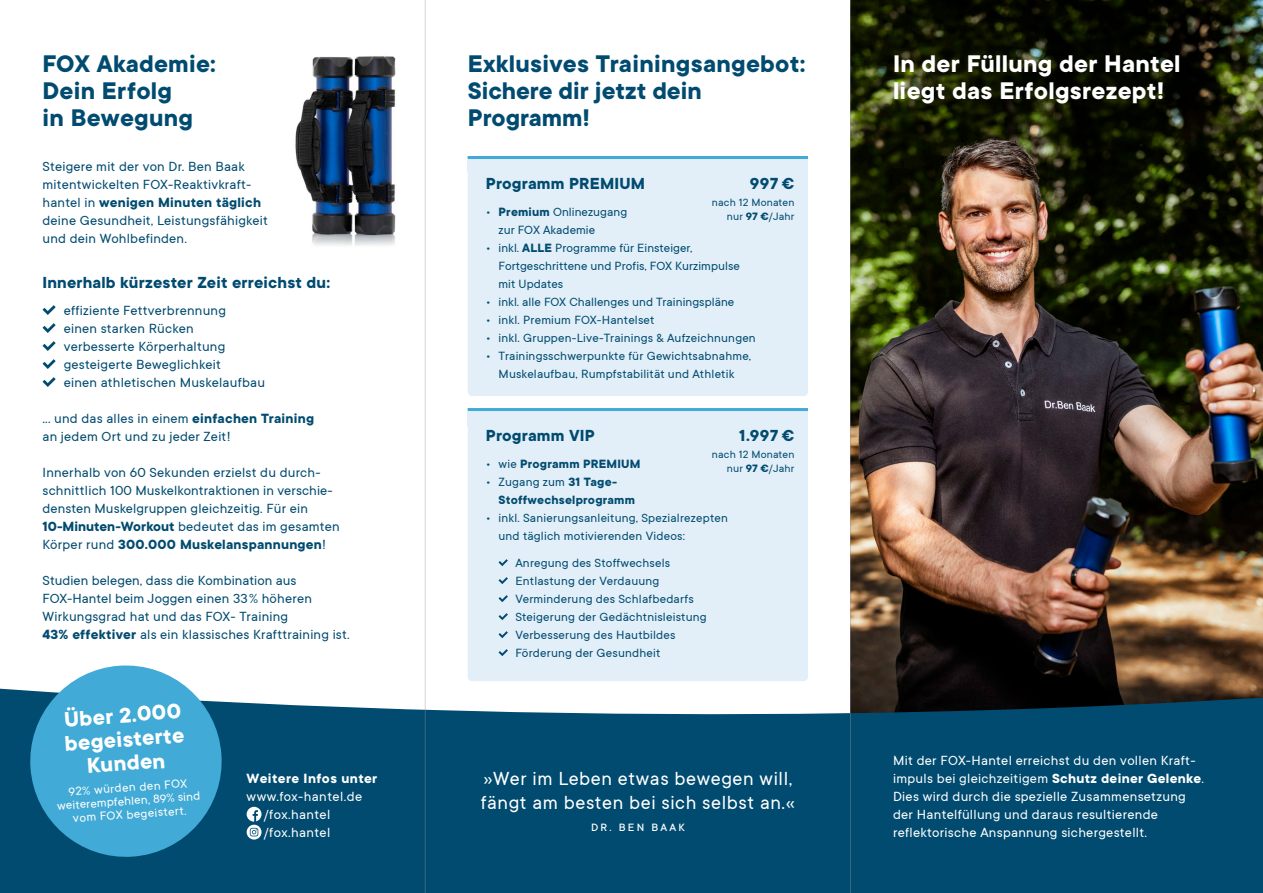
<style>
.page{position:relative;width:1263px;height:893px;background:#fff}
.page>*{position:absolute;margin:0;border:0;box-sizing:border-box;transform-origin:0 0}
.t1{font:700 26.4px/27px "TT Commons";letter-spacing:.01em;color:#014b70}
.t2{font:700 26.4px/27px "TT Commons";letter-spacing:.01em;color:#fff}
.t3{font:700 23.55px/24px "TT Commons";color:#fff;text-align:center}
.t4{font:21px/24px "TT Commons";letter-spacing:.03em;color:#fff}
.t5{font:700 17.7px "TT Commons";letter-spacing:.01em;color:#014b70}
.t6{font:14.7px/18px "TT Commons";letter-spacing:.015em;color:#014b70}
.t7{font:14.7px/18px "TT Commons";letter-spacing:.02em;color:#fff}
.t8{font:700 14.7px "TT Commons";letter-spacing:.03em;color:#fff}
.t9{font:13.2px/18px "TT Commons";letter-spacing:.015em;color:#014b70}
.t10{font:700 13.2px/18px "TT Commons";letter-spacing:.015em;color:#014b70}
.t11{font:13.2px/13.5px "TT Commons";color:#fff;text-align:center}
.t12{font:11.7px/13.5px "TT Commons";letter-spacing:.015em;color:#014b70;text-align:right}
.t13{font:500 11.7px "TT Commons";letter-spacing:.19em;color:#fff}
.s1{font-weight:700}
.s2{font-weight:400}
</style>
<div class="page">
<img style="left:851px;top:0;width:412px;height:688px">
<img style="left:295px;top:56px;width:101px;height:190px">
<svg style="left:43px;top:305px;width:13px;height:10px"></svg>
<svg style="left:43px;top:323px;width:13px;height:10px"></svg>
<svg style="left:43px;top:341px;width:13px;height:10px"></svg>
<svg style="left:43px;top:359px;width:13px;height:10px"></svg>
<svg style="left:43px;top:377px;width:13px;height:10px"></svg>
<svg style="left:0;top:688px;width:1263px;height:205px;background:#115475"></svg>
<svg style="left:27px;top:665px;width:198px;height:195px;background:#45a0c7"></svg>
<svg style="left:247px;top:807px;width:14px;height:33px"></svg>
<div style="left:468px;top:414px;width:340px;height:267px;background:#e2eff8;border-radius:4px"></div>
<svg style="left:498px;top:559px;width:10px;height:7px"></svg>
<svg style="left:498px;top:577px;width:10px;height:7px"></svg>
<svg style="left:498px;top:595px;width:10px;height:7px"></svg>
<svg style="left:498px;top:613px;width:10px;height:7px"></svg>
<svg style="left:498px;top:631px;width:10px;height:7px"></svg>
<svg style="left:498px;top:649px;width:10px;height:7px"></svg>
<div style="left:468px;top:408px;width:340px;height:18px;background:#e2eff8"></div>
<hr style="left:468px;top:408px;width:340px;height:3px;background:#41aad6">
<div style="left:468px;top:159px;width:340px;height:237px;background:#e2eff8;border-radius:4px"></div>
<div style="left:468px;top:156px;width:340px;height:15px;background:#e2eff8"></div>
<hr style="left:468px;top:156px;width:340px;height:3px;background:#41aad6">
<hr style="left:850px;top:0;width:1px;height:893px;background:#939598">
<hr style="left:425px;top:0;width:1px;height:893px;background:#939598">
<h1 class="t1" style="left:43px;top:51px;width:175px">FOX Akademie:<br>Dein Erfolg<br>in Bewegung</h1>
<p class="t6" style="left:43px;top:158px;width:227px">Steigere mit der von Dr. Ben Baak mitentwickelten FOX-Reaktivkraft&shy;hantel in <span class="s1">wenigen Minuten täglich </span>deine Gesundheit, Leistungsfähigkeit und dein Wohlbefinden.</p>
<p class="t5" style="left:43px;top:273px;width:289px">Innerhalb kürzester Zeit erreichst du:</p>
<p class="t6" style="left:64px;top:302px;width:203px">effiziente Fettverbrennung<br>einen starken Rücken verbesserte Körperhaltung gesteigerte Beweglichkeit<br>einen athletischen Muskelaufbau</p>
<p class="t6" style="left:43px;top:410px;width:273px">... und das alles in einem <span class="s1">einfachen Training </span>an jedem Ort und zu jeder Zeit!</p>
<p class="t6" style="left:43px;top:464px;width:299px">Innerhalb von 60 Sekunden erzielst du durch&shy;schnittlich 100 Muskelkontraktionen in verschie&shy;densten Muskelgruppen gleichzeitig. Für ein <span class="s1">10-Minuten-Workout</span> bedeutet das im gesamten Körper rund <span class="s1">300.000 Muskelanspannungen</span>!</p>
<p class="t6" style="left:43px;top:572px;width:309px">Studien belegen, dass die Kombination aus FOX-Hantel beim Joggen einen 33% höheren Wirkungsgrad hat und das FOX- Training<br><span class="s1">43% effektiver</span> als ein klassisches Krafttraining ist.</p>
<h1 class="t1" style="left:468px;top:51px;width:339px">Exklusives Trainingsangebot:<br>Sichere dir jetzt dein<br>Programm!</h1>
<p class="t5" style="left:750px;top:174px;width:46px">997 €</p>
<p class="t5" style="left:486px;top:174px;width:161px">Programm PREMIUM</p>
<p class="t9" style="left:498px;top:203px;width:130px;text-indent:-13px">• <span class="s1">Premium</span> Onlinezugang zur FOX Akademie</p>
<p class="t9" style="left:498px;top:239px;width:243px;text-indent:-13px">• inkl. <span class="s1">ALLE</span> Programme für Einsteiger,<br>Fortgeschrittene und Profis, FOX Kurzimpulse mit Updates</p>
<p class="t9" style="left:486px;top:293px;width:250px">• inkl. alle FOX Challenges und Trainingspläne</p>
<p class="t9" style="left:486px;top:311px;width:170px">• inkl. Premium FOX-Hantelset</p>
<p class="t9" style="left:486px;top:329px;width:271px">• inkl. Gruppen-Live-Trainings &amp; Aufzeichnungen</p>
<p class="t9" style="left:486px;top:347px;width:267px;text-align:center">• Trainingsschwerpunkte für Gewichtsabnahme,<br>Muskelaufbau, Rumpfstabilität und Athletik</p>
<p class="t12" style="left:712px;top:196px;width:84px">nach 12 Monaten nur <span class="s1">97 €</span>/Jahr</p>
<p class="t5" style="left:739px;top:426px;width:57px">1.997 €</p>
<p class="t5" style="left:486px;top:426px;width:111px">Programm VIP</p>
<p class="t10" style="left:486px;top:455px;width:156px"><span class="s2">• wie</span> Programm PREMIUM</p>
<p class="t10" style="left:498px;top:473px;width:138px;text-indent:-13px"><span class="s2">• Zugang zum</span> 31 Tage-<br>Stoffwechselprogramm</p>
<p class="t9" style="left:498px;top:509px;width:231px;text-indent:-13px">• inkl. Sanierungsanleitung, Spezialrezepten und täglich motivierenden Videos:</p>
<p class="t9" style="left:515px;top:554px;width:193px">Anregung des Stoffwechsels<br>Entlastung der Verdauung<br>Verminderung des Schlafbedarfs<br>Steigerung der Gedächtnisleistung<br>Verbesserung des Hautbildes<br>Förderung der Gesundheit</p>
<p class="t12" style="left:712px;top:448px;width:84px">nach 12 Monaten nur <span class="s1">97 €</span>/Jahr</p>
<h2 class="t3" style="left:62px;top:708px;width:121px;rotate:-4deg">Über 2.000 begeisterte<br>Kunden</h2>
<p class="t11" style="left:56px;top:786px;width:145px;rotate:-4deg">92% würden den FOX weiterempfehlen, 89% sind vom FOX begeistert.</p>
<h3 class="t4" style="left:481px;top:766px;width:316px">»Wer im Leben etwas bewegen will, fängt am besten bei sich selbst an.«</h3>
<p class="t13" style="left:591px;top:821px;width:95px">DR. BEN BAAK</p>
<p class="t8" style="left:247px;top:770px;width:132px">Weitere Infos unter</p>
<p class="t7" style="left:264px;top:788px;width:100px;text-indent:-17px">www.fox-hantel.de /fox.hantel /fox.hantel</p>
<h1 class="t2" style="left:893px;top:51px;width:289px">In der Füllung der Hantel liegt das Erfolgsrezept!</h1>
<p class="t7" style="left:893px;top:752px;width:312px">Mit der FOX-Hantel erreichst du den vollen Kraft&shy;impuls bei gleichzeitigem <span class="s1">Schutz deiner Gelenke</span>.<br>Dies wird durch die spezielle Zusammensetzung der Hantelfüllung und daraus resultierende reflektorische Anspannung sichergestellt.</p>
</div>
